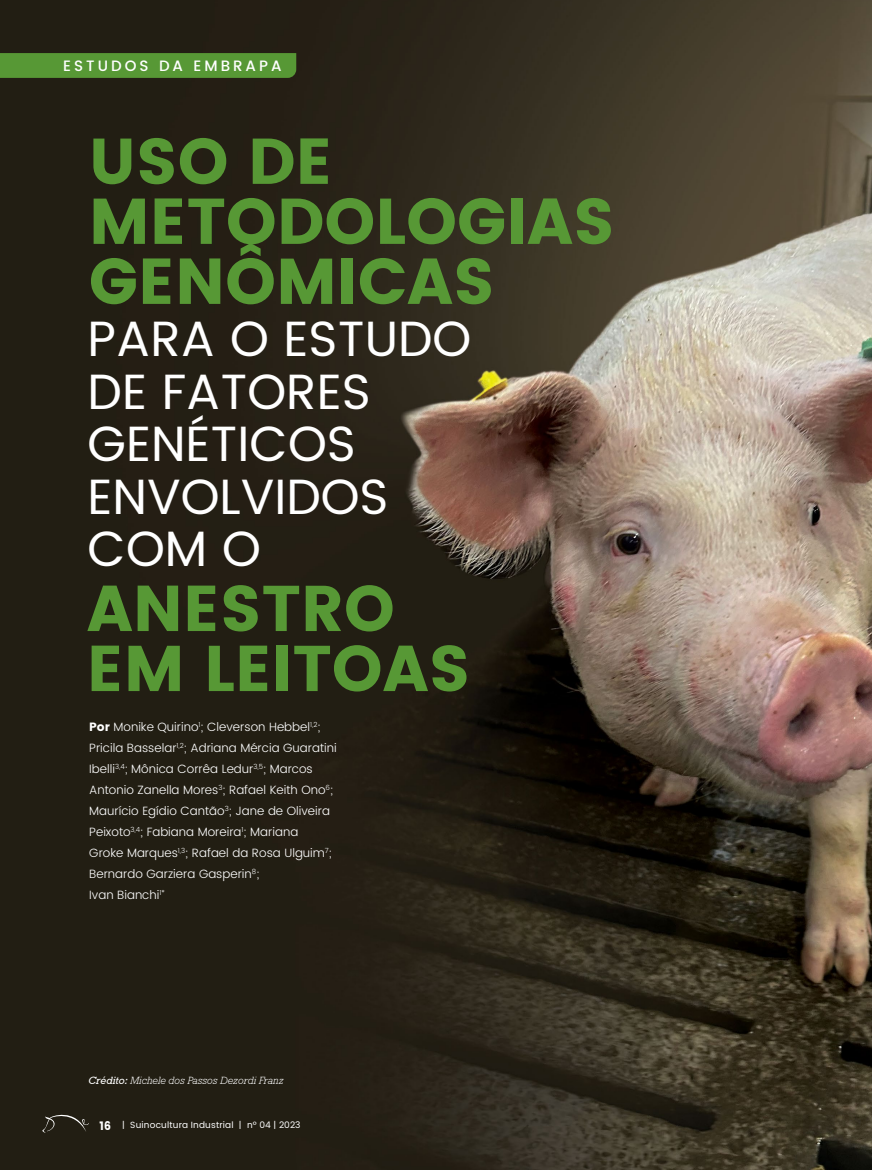
<style>
.page{position:relative;width:872px;height:1170px;background:#fff}
.page>*{position:absolute;margin:0;border:0;box-sizing:border-box;transform-origin:0 0}
.t1{font:700 64.5px/60px "Poppins";color:#579835}
.t2{font:49.5px/52.5px "Poppins";color:#fff}
.t3{font:500 15px "Poppins";letter-spacing:.2em;color:#fff}
.t4{font:300 12px/21px "Poppins";color:#fff}
.t5{font:10.5px "Geometric Slab 712 BT Light Italic A";color:#fff}
.t6{font:9px "Poppins";letter-spacing:.02em;color:#fff}
.s1{font-weight:700}
.s2{font-family:"Geometric Slab 712 BT Medium Ital A"}
.s3{font-weight:700;font-size:12px}
</style>
<div class="page">
<div style="left:0;top:0;width:872px;height:1169px;background:#000;opacity:.25"></div>
<svg style="left:0;top:53px;width:296px;height:25px"></svg>
<svg style="left:41px;top:1106px;width:48px;height:27px"></svg>
<p class="t3" style="left:63px;top:55px;width:220px">ESTUDOS DA EMBRAPA</p>
<h1 class="t1" style="left:89px;top:132px;width:527px">USO DE<br>METODOLOGIAS<br>GENÔMICAS</h1>
<h2 class="t2" style="left:88px;top:314px;width:385px">PARA O ESTUDO<br>DE FATORES<br>GENÉTICOS<br>ENVOLVIDOS<br>COM O</h2>
<h1 class="t1" style="left:87px;top:578px;width:385px">ANESTRO<br>EM LEITOAS</h1>
<p class="t4" style="left:89px;top:716px;width:249px"><span class="s1">Por</span> Monike Quirino<sup>1</sup>; Cleverson Hebbel<sup>1,2</sup>; Pricila Basselar<sup>1,2</sup>; Adriana Mércia Guaratini Ibelli<sup>3,4</sup>; Mônica Corrêa Ledur<sup>3,5</sup>; Marcos Antonio Zanella Mores<sup>3</sup>; Rafael Keith Ono<sup>6</sup>; Maurício Egídio Cantão<sup>3</sup>; Jane de Oliveira Peixoto<sup>3,4</sup>; Fabiana Moreira<sup>1</sup>; Mariana<br>Groke Marques<sup>1,3</sup>; Rafael da Rosa Ulguim<sup>7</sup>; Bernardo Garziera Gasperin<sup>8</sup>;<br>Ivan Bianchi<sup>1*</sup></p>
<p class="t5" style="left:89px;top:1073px;width:197px"><span class="s2">Crédito:</span> Michele dos Passos Dezordi Franz</p>
<p class="t6" style="left:100px;top:1118px;width:202px"><span class="s3">16</span> | Suinocultura Industrial | nº 04 | 2023</p>
</div>
